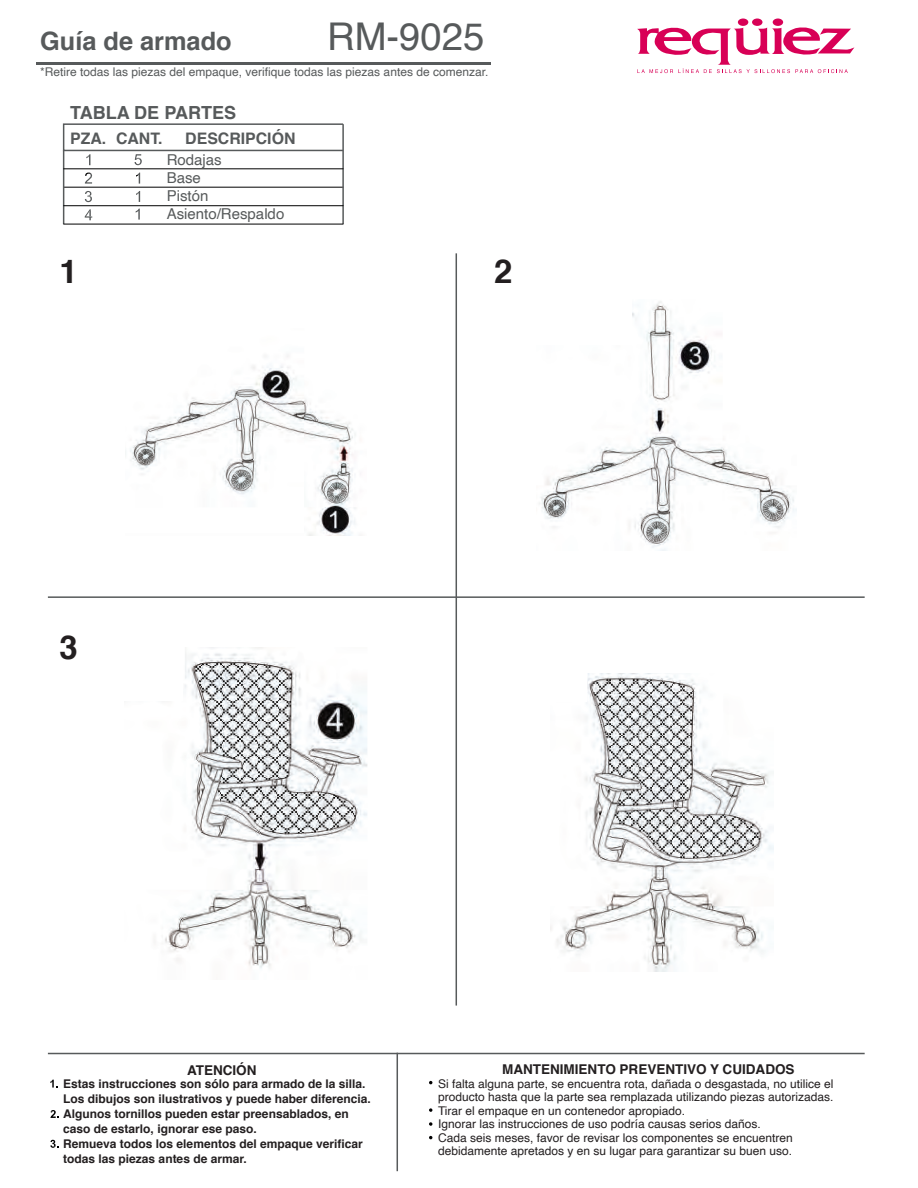
<style>
.page{position:relative;width:918px;height:1188px;background:#fff}
.page>*{position:absolute;margin:0;border:0;box-sizing:border-box;transform-origin:0 0}
.t1{font:38.25px "Helvetica";color:#575a5b}
.t2{font:700 32.85px "Helvetica";color:#231f20}
.t3{font:700 25.35px "Helvetica";color:#575a5b}
.t4{font:700 18px "Helvetica";color:#575a5b}
.t5{font:700 15.9px "Helvetica";color:#575a5b}
.t6{font:15px/17.9px "Helvetica";color:#575a5b}
.t7{font:700 13.5px "Helvetica";color:#231f20}
.t8{font:12px/13.5px "Helvetica";color:#231f20}
.t9{font:700 12px/15px "Helvetica";color:#231f20}
.t10{font:12px "Helvetica";color:#575a5b}
</style>
<div class="page">
<div style="left:738px;top:19px;width:10px;height:7px;background:#d80056;border-radius:50%"></div>
<div style="left:752px;top:19px;width:11px;height:7px;background:#d80056;border-radius:50%"></div>
<div style="left:773px;top:19px;width:10px;height:7px;background:#d80056;border-radius:50%"></div>
<svg style="left:637px;top:27px;width:217px;height:46px"></svg>
<hr style="left:36px;top:63px;width:455px;height:2px;background:#575a5b">
<svg style="left:85px;top:173px;width:7px;height:11px"></svg>
<svg style="left:85px;top:209px;width:7px;height:11px"></svg>
<svg style="left:85px;top:191px;width:7px;height:11px"></svg>
<svg style="left:86px;top:154px;width:4px;height:11px"></svg>
<svg style="left:136px;top:173px;width:4px;height:11px"></svg>
<svg style="left:136px;top:191px;width:4px;height:11px"></svg>
<svg style="left:135px;top:154px;width:7px;height:11px"></svg>
<svg style="left:136px;top:209px;width:4px;height:11px"></svg>
<div style="left:63px;top:123px;width:281px;height:28px;border:2px solid #575a5b"></div>
<hr style="left:64px;top:187px;width:279px;height:1px;background:#000001">
<hr style="left:342px;top:124px;width:2px;height:100px;background:#575a5b">
<hr style="left:63px;top:150px;width:1px;height:74px;background:#575a5b">
<hr style="left:64px;top:205px;width:279px;height:1px;background:#000001">
<hr style="left:64px;top:168px;width:279px;height:1px;background:#000001">
<hr style="left:64px;top:224px;width:279px;height:1px;background:#000001">
<svg style="left:50px;top:1080px;width:8px;height:8px"></svg>
<svg style="left:51px;top:1110px;width:8px;height:8px"></svg>
<svg style="left:50px;top:1140px;width:8px;height:8px"></svg>
<svg style="left:429px;top:1108px;width:3px;height:4px"></svg>
<svg style="left:429px;top:1122px;width:3px;height:4px"></svg>
<hr style="left:48px;top:1053px;width:817px;height:1px;background:#575a5b">
<hr style="left:48px;top:596px;width:817px;height:2px;background:#575a5b">
<hr style="left:456px;top:253px;width:1px;height:753px;background:#575a5b">
<hr style="left:397px;top:1053px;width:1px;height:118px;background:#575a5b">
<img style="left:125px;top:356px;width:231px;height:180px">
<img style="left:539px;top:301px;width:258px;height:250px">
<div style="left:523px;top:283px;width:109px;height:62px;background:#fff"></div>
<img style="left:165px;top:648px;width:202px;height:321px">
<div style="left:114px;top:631px;width:69px;height:70px;background:#fff"></div>
<img style="left:550px;top:674px;width:223px;height:297px">
<div style="left:544px;top:659px;width:43px;height:43px;background:#fff"></div>
<h3 class="t3" style="left:40px;top:20px;width:193px">Guía de armado</h3>
<h1 class="t1" style="left:327px;top:7px;width:159px">RM-9025</h1>
<p class="t10" style="left:40px;top:62px;width:450px">*Retire todas las piezas del empaque, verifique todas las piezas antes de comenzar.</p>
<h3 class="t4" style="left:70px;top:98px;width:168px">TABLA DE PARTES</h3>
<h3 class="t5" style="left:70px;top:126px;width:38px">PZA.</h3>
<h3 class="t5" style="left:116px;top:126px;width:48px">CANT.</h3>
<h3 class="t5" style="left:185px;top:126px;width:112px">DESCRIPCIÓN</h3>
<p class="t6" style="left:167px;top:152px;width:119px">Rodajas<br>Base<br>Pistón<br>Asiento/Respaldo</p>
<h2 class="t2" style="left:60px;top:244px;width:20px">1</h2>
<h2 class="t2" style="left:60px;top:621px;width:20px">3</h2>
<h2 class="t2" style="left:494px;top:244px;width:20px">2</h2>
<p class="t7" style="left:187px;top:1059px;width:71px">ATENCIÓN</p>
<p class="t7" style="left:502px;top:1059px;width:294px">MANTENIMIENTO PREVENTIVO Y CUIDADOS</p>
<p class="t9" style="left:63px;top:1076px;width:309px">Estas instrucciones son sólo para armado de la silla.<br>Los dibujos son ilustrativos y puede haber diferencia.<br>Algunos tornillos pueden estar preensablados, en caso de estarlo, ignorar ese paso.<br>Remueva todos los elementos del empaque verificar todas las piezas antes de armar.</p>
<p class="t8" style="left:438px;top:1077px;width:397px">Si falta alguna parte, se encuentra rota, dañada o desgastada, no utilice el producto hasta que la parte sea remplazada utilizando piezas autorizadas.<br>Tirar el empaque en un contenedor apropiado.<br>Ignorar las instrucciones de uso podría causas serios daños.<br>Cada seis meses, favor de revisar los componentes se encuentren debidamente apretados y en su lugar para garantizar su buen uso.</p>
</div>
